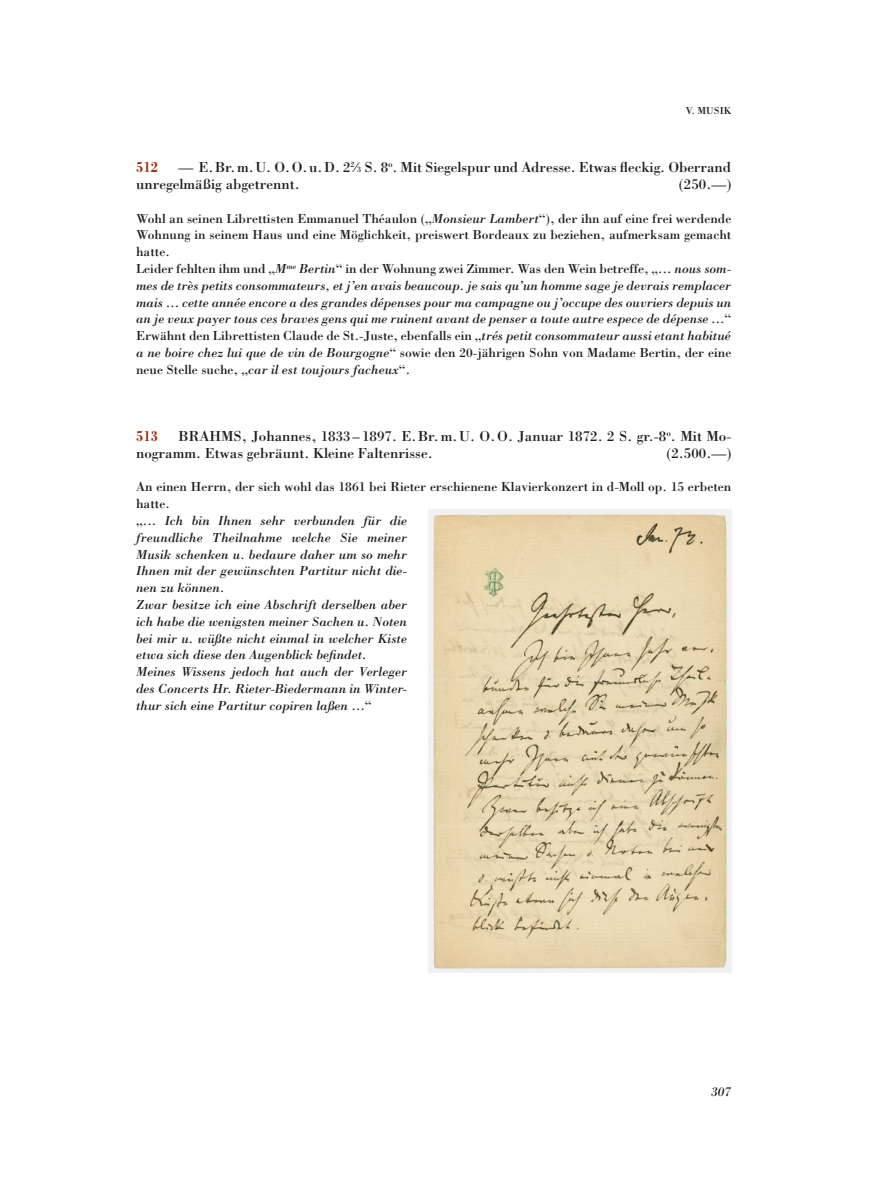
<style>
.page{position:relative;width:893px;height:1191px;background:#fff}
.page>*{position:absolute;margin:0;border:0;box-sizing:border-box;transform-origin:0 0}
.t1{font:15px/16.8px "Bodoni Std";color:#1d1d1b}
.t2{font:700 15px "Bodoni Std";color:#9e2705;scale:.8 1}
.t3{font:italic 13.5px/16.8px "Bodoni Std";color:#1d1d1b}
.t4{font:10.5px "Bodoni Std";color:#1d1d1b}
.s1{font-size:8.25px}
.s2{font-style:normal}
</style>
<div class="page">
<img style="left:428px;top:509px;width:303px;height:463px">
<p class="t4" style="left:686px;top:104px;width:47px">V. MUSIK</p>
<p class="t2" style="left:136px;top:158px;width:29px">512</p>
<p class="t1" style="left:136px;top:159px;width:597px;text-indent:43px">— E.Br.m.U. O.O.u.D. 2<sup>2</sup>⁄<span class="s1">3</span> S. 8<sup>o</sup>. Mit Siegelspur und Adresse. Etwas fleckig. Oberrand unregelmäßig abgetrennt.</p>
<p class="t1" style="left:679px;top:175px;width:54px">(250.—)</p>
<p class="t3" style="left:136px;top:209px;width:597px"><span class="s2">Wohl an seinen Librettisten Emmanuel Théaulon („</span>Monsieur Lambert<span class="s2">“), der ihn auf eine frei werdende Wohnung in seinem Haus und eine Möglichkeit, preiswert Bordeaux zu beziehen, aufmerksam gemacht hatte.<br>Leider fehlten ihm und „</span>M<sup>me</sup> Bertin<span class="s2">“ in der Wohnung zwei Zimmer. Was den Wein betreffe, „...</span> nous som&shy;mes de très petits consommateurs, et j’en avais beaucoup. je sais qu’un homme sage je devrais remplacer mais … cette année encore a des grandes dépenses pour ma campagne ou j’occupe des ouvriers depuis un an je veux payer tous ces braves gens qui me ruinent avant de penser a toute autre espece de dépense <span class="s2">…“ Erwähnt den Librettisten Claude de St.-Juste, ebenfalls ein „</span>trés petit consommateur aussi etant habitué a ne boire chez lui que de vin de Bourgogne<span class="s2">“ sowie den 20-jährigen Sohn von Madame Bertin, der eine neue Stelle suche, „</span>car il est toujours facheux<span class="s2">“.</span></p>
<p class="t2" style="left:136px;top:427px;width:29px">513</p>
<p class="t1" style="left:136px;top:427px;width:597px;text-indent:43px">BRAHMS, Johannes, 1833–1897. E.Br.m.U. O.O. Januar 1872. 2 S. gr.-8<sup>o</sup>. Mit Mo&shy;nogramm. Etwas gebräunt. Kleine Faltenrisse.</p>
<p class="t1" style="left:666px;top:444px;width:66px">(2.500.—)</p>
<p class="t3" style="left:136px;top:478px;width:597px"><span class="s2">An einen Herrn, der sich wohl das 1861 bei Rieter erschienene Klavierkonzert in d-Moll op. 15 erbeten hatte.<br>„...</span> Ich bin Ihnen sehr verbunden für die<br>freundliche Theilnahme welche Sie meiner<br>Musik schenken u. bedaure daher um so mehr<br>Ihnen mit der gewünschten Partitur nicht die-<br>nen zu können.<br>Zwar besitze ich eine Abschrift derselben aber<br>ich habe die wenigsten meiner Sachen u. Noten<br>bei mir u. wüßte nicht einmal in welcher Kiste<br>etwa sich diese den Augenblick befindet.<br>Meines Wissens jedoch hat auch der Verleger<br>des Concerts Hr. Rieter-Biedermann in Winter-<br>thur sich eine Partitur copiren laßen <span class="s2">…“</span></p>
<p class="t3" style="left:711px;top:1083px;width:22px">307</p>
</div>
